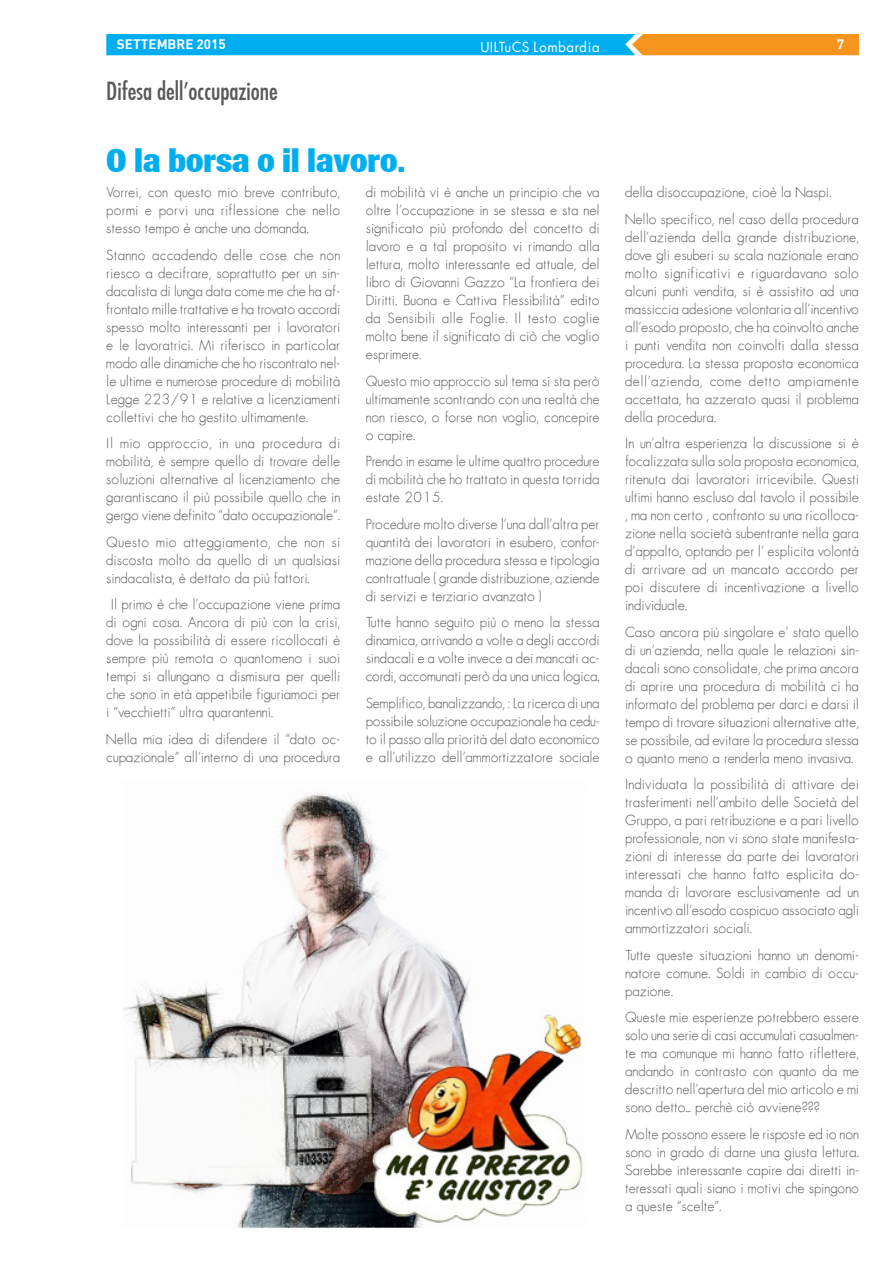
<style>
.page{position:relative;width:893px;height:1263px;background:#fff}
.page>*{position:absolute;margin:0;border:0;box-sizing:border-box;transform-origin:0 0}
.t1{font:800 33px "Brown";color:#00aeef}
.t2{font:24px "Futura Condensed";color:#58595b}
.t3{font:13.5px/18px "Futura ICG Light";color:#58595b;text-align:justify}
.t4{font:13.5px "Futura ICG Book";letter-spacing:.05em;color:#fff}
.t5{font:13.5px "DIN Bold";color:#fff}
</style>
<div class="page">
<svg style="left:106px;top:34px;width:753px;height:21px;background:#4ba7b1"></svg>
<img style="left:123px;top:792px;width:460px;height:437px">
<p class="t5" style="left:117px;top:36px;width:111px">SETTEMBRE 2015</p>
<p class="t4" style="left:481px;top:38px;width:120px">UILTuCS Lombardia</p>
<p class="t5" style="left:837px;top:36px;width:9px">7</p>
<h2 class="t2" style="left:106px;top:76px;width:173px">Difesa dell’occupazione</h2>
<h1 class="t1" style="left:106px;top:142px;width:301px">O la borsa o il lavoro.</h1>
<p class="t3" style="left:106px;top:183px;width:235px">Vorrei, con questo mio breve contributo, pormi e porvi una riflessione che nello stesso tempo è anche una domanda.</p>
<p class="t3" style="left:106px;top:246px;width:235px">Stanno accadendo delle cose che non riesco a decifrare, soprattutto per un sin&shy;dacalista di lunga data come me che ha af&shy;frontato mille trattative e ha trovato accordi spesso molto interessanti per i lavoratori e le lavoratrici. Mi riferisco in particolar modo alle dinamiche che ho riscontrato nel&shy;le ultime e numerose procedure di mobilità Legge 223/91 e relative a licenziamenti collettivi che ho gestito ultimamente.</p>
<p class="t3" style="left:106px;top:434px;width:235px">Il mio approccio, in una procedura di mobilità, è sempre quello di trovare delle soluzioni alternative al licenziamento che garantiscano il più possibile quello che in gergo viene definito “dato occupazionale”.</p>
<p class="t3" style="left:106px;top:533px;width:235px">Questo mio atteggiamento, che non si discosta molto da quello di un qualsiasi sindacalista, è dettato da più fattori.</p>
<p class="t3" style="left:106px;top:595px;width:235px;text-indent:4px">Il primo è che l’occupazione viene prima di ogni cosa. Ancora di più con la crisi, dove la possibilità di essere ricollocati è sempre più remota o quantomeno i suoi tempi si allungano a dismisura per quelli che sono in età appetibile figuriamoci per i “vecchietti” ultra quarantenni.</p>
<p class="t3" style="left:106px;top:730px;width:235px">Nella mia idea di difendere il “dato oc&shy;cupazionale” all’interno di una procedura</p>
<p class="t3" style="left:366px;top:183px;width:235px">di mobilità vi è anche un principio che va oltre l’occupazione in se stessa e sta nel significato più profondo del concetto di lavoro e a tal proposito vi rimando alla lettura, molto interessante ed attuale, del libro di Giovanni Gazzo “La frontiera dei Diritti. Buona e Cattiva Flessibilità” edito da Sensibili alle Foglie. Il testo coglie molto bene il significato di ciò che voglio esprimere.</p>
<p class="t3" style="left:366px;top:371px;width:235px">Questo mio approccio sul tema si sta però ultimamente scontrando con una realtà che non riesco, o forse non voglio, concepire o capire.</p>
<p class="t3" style="left:366px;top:452px;width:235px">Prendo in esame le ultime quattro procedure di mobilità che ho trattato in questa torrida estate 2015.</p>
<p class="t3" style="left:366px;top:514px;width:235px">Procedure molto diverse l’una dall’altra per quantità dei lavoratori in esubero, confor&shy;mazione della procedura stessa e tipologia contrattuale ( grande distribuzione, aziende di servizi e terziario avanzato )</p>
<p class="t3" style="left:366px;top:613px;width:235px">Tutte hanno seguito più o meno la stessa dinamica, arrivando a volte a degli accordi sindacali e a volte invece a dei mancati ac&shy;cordi, accomunati però da una unica logica.</p>
<p class="t3" style="left:366px;top:693px;width:235px">Semplifico, banalizzando, : La ricerca di una possibile soluzione occupazionale ha cedu&shy;to il passo alla priorità del dato economico e all’utilizzo dell’ammortizzatore sociale</p>
<p class="t3" style="left:625px;top:179px;width:235px;line-height:26.5px">della disoccupazione, cioè la Naspi.<br>Nello specifico, nel caso della procedura</p>
<p class="t3" style="left:625px;top:227px;width:235px">dell’azienda della grande distribuzione, dove gli esuberi su scala nazionale erano molto significativi e riguardavano solo alcuni punti vendita, si è assistito ad una massiccia adesione volontaria all’incentivo all’esodo proposto, che ha coinvolto anche i punti vendita non coinvolti dalla stessa procedura. La stessa proposta economica dell’azienda, come detto ampiamente accettata, ha azzerato quasi il problema della procedura.</p>
<p class="t3" style="left:625px;top:434px;width:235px">In un’altra esperienza la discussione si è focalizzata sulla sola proposta economica, ritenuta dai lavoratori irricevibile. Questi ultimi hanno escluso dal tavolo il possibile , ma non certo , confronto su una ricolloca&shy;zione nella società subentrante nella gara d’appalto, optando per l’ esplicita volontà di arrivare ad un mancato accordo per poi discutere di incentivazione a livello individuale.</p>
<p class="t3" style="left:625px;top:622px;width:235px">Caso ancora più singolare e’ stato quello di un’azienda, nella quale le relazioni sin&shy;dacali sono consolidate, che prima ancora di aprire una procedura di mobilità ci ha informato del problema per darci e darsi il tempo di trovare situazioni alternative atte, se possibile, ad evitare la procedura stessa o quanto meno a renderla meno invasiva.</p>
<p class="t3" style="left:625px;top:775px;width:235px">Individuata la possibilità di attivare dei trasferimenti nell’ambito delle Società del Gruppo, a pari retribuzione e a pari livello professionale, non vi sono state manifesta&shy;zioni di interesse da parte dei lavoratori interessati che hanno fatto esplicita do&shy;manda di lavorare esclusivamente ad un incentivo all’esodo cospicuo associato agli ammortizzatori sociali.</p>
<p class="t3" style="left:625px;top:945px;width:235px">Tutte queste situazioni hanno un denomi&shy;natore comune. Soldi in cambio di occu&shy;pazione.</p>
<p class="t3" style="left:625px;top:1008px;width:235px">Queste mie esperienze potrebbero essere solo una serie di casi accumulati casualmen&shy;te ma comunque mi hanno fatto riflettere, andando in contrasto con quanto da me descritto nell’apertura del mio articolo e mi sono detto… perchè ciò avviene???</p>
<p class="t3" style="left:625px;top:1124px;width:235px">Molte possono essere le risposte ed io non sono in grado di darne una giusta lettura.<br>Sarebbe interessante capire dai diretti in&shy;teressati quali siano i motivi che spingono a queste “scelte”.</p>
</div>
